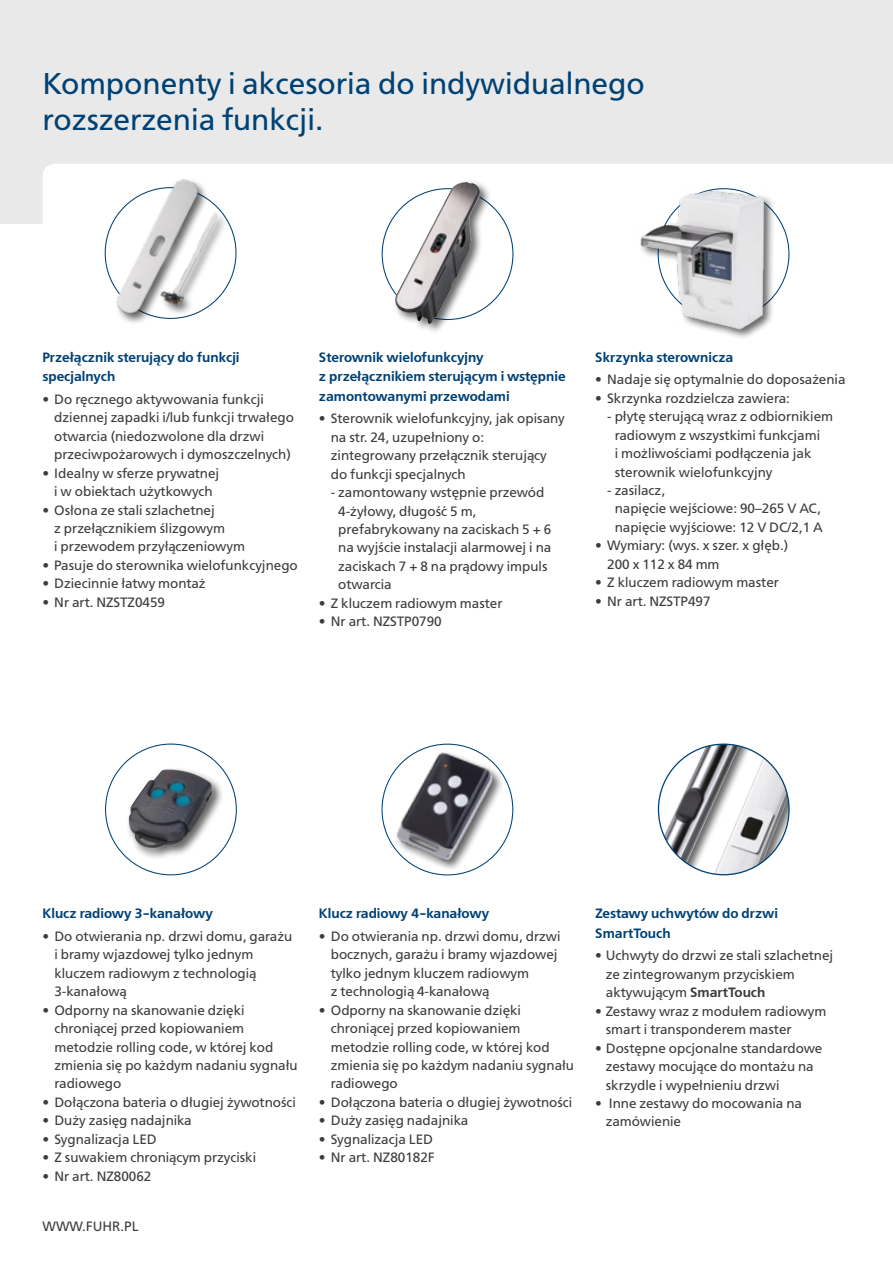
<style>
.page{position:relative;width:893px;height:1263px;background:#fff}
.page>*{position:absolute;margin:0;border:0;box-sizing:border-box;transform-origin:0 0}
.Headlines_keine_Silb{font:30px/36px "Free Set";color:#004174}
.Standart_9_14_5{font:13.5px/18.5px "Free Set";color:#3c3c3b}
.Headline_Produktabb{font:600 13.5px/19.5px "Free Set";color:#004174}
.s1{font-weight:600}
</style>
<div class="page">
<div style="left:0;top:0;width:893px;height:223px;background:#e9e9e9"></div>
<div style="left:43px;top:164px;width:850px;height:61px;background:#fff"></div>
<img style="left:100px;top:172px;width:138px;height:151px">
<div style="left:658px;top:189px;width:131px;height:130px;background:#fff;border-radius:50%"></div>
<div style="left:639px;top:189px;width:137px;height:151px;background:#000;opacity:.6"></div>
<img style="left:640px;top:190px;width:127px;height:141px">
<div style="left:382px;top:189px;width:131px;height:130px;background:#fff;border-radius:50%"></div>
<div style="left:393px;top:180px;width:99px;height:155px;background:#000;opacity:.6"></div>
<img style="left:394px;top:182px;width:86px;height:142px">
<div style="left:658px;top:744px;width:131px;height:131px;background:#000;opacity:.6"></div>
<img style="left:664px;top:744px;width:124px;height:131px">
<img style="left:381px;top:743px;width:133px;height:133px">
<div style="left:126px;top:767px;width:99px;height:93px;background:#000;opacity:.6"></div>
<img style="left:129px;top:769px;width:84px;height:80px">
<p class="Headlines_keine_Silb" style="left:43px;top:65px;width:604px">Komponenty i akcesoria do indywidualnego rozszerzenia funkcji.</p>
<p class="Headline_Produktabb" style="left:42px;top:347px;width:199px">Przełącznik sterujący do funkcji specjalnych</p>
<p class="Standart_9_14_5" style="left:54px;top:390px;width:241px;text-indent:-12px">• Do ręcznego aktywowania funkcji dziennej zapadki i/lub funkcji trwałego otwarcia (niedozwolone dla drzwi przeciwpożarowych i dymoszczelnych)</p>
<p class="Standart_9_14_5" style="left:42px;top:464px;width:178px;text-align:center">• Idealny w sferze prywatnej i w obiektach użytkowych</p>
<p class="Standart_9_14_5" style="left:54px;top:500px;width:192px;text-indent:-12px">• Osłona ze stali szlachetnej<br>z przełącznikiem ślizgowym<br>i przewodem przyłączeniowym</p>
<p class="Standart_9_14_5" style="left:42px;top:556px;width:257px">• Pasuje do sterownika wielofunkcyjnego</p>
<p class="Standart_9_14_5" style="left:42px;top:574px;width:165px">• Dziecinnie łatwy montaż</p>
<p class="Standart_9_14_5" style="left:42px;top:593px;width:124px">• Nr art. NZSTZ0459</p>
<p class="Headline_Produktabb" style="left:319px;top:347px;width:248px">Sterownik wielofunkcyjny<br>z przełącznikiem sterującym i wstępnie zamontowanymi przewodami</p>
<p class="Standart_9_14_5" style="left:331px;top:409px;width:235px;text-indent:-12px">• Sterownik wielofunkcyjny, jak opisany na str. 24, uzupełniony o:</p>
<p class="Standart_9_14_5" style="left:331px;top:446px;width:218px">zintegrowany przełącznik sterujący do funkcji specjalnych</p>
<p class="Standart_9_14_5" style="left:338px;top:483px;width:215px;text-indent:-7px">- zamontowany wstępnie przewód<br>4-żyłowy, długość 5 m, prefabrykowany na zaciskach 5 + 6 na wyjście instalacji alarmowej i na zaciskach 7 + 8 na prądowy impuls otwarcia</p>
<p class="Standart_9_14_5" style="left:319px;top:594px;width:185px">• Z kluczem radiowym master</p>
<p class="Standart_9_14_5" style="left:319px;top:612px;width:124px">• Nr art. NZSTP0790</p>
<p class="Headline_Produktabb" style="left:595px;top:347px;width:139px">Skrzynka sterownicza</p>
<p class="Standart_9_14_5" style="left:595px;top:370px;width:252px">• Nadaje się optymalnie do doposażenia</p>
<p class="Standart_9_14_5" style="left:595px;top:389px;width:196px">• Skrzynka rozdzielcza zawiera:</p>
<p class="Standart_9_14_5" style="left:615px;top:407px;width:220px;text-indent:-7px">- płytę sterującą wraz z odbiornikiem radiowym z wszystkimi funkcjami<br>i możliwościami podłączenia jak sterownik wielofunkcyjny</p>
<p class="Standart_9_14_5" style="left:615px;top:481px;width:210px;text-indent:-7px">- zasilacz,<br>napięcie wejściowe: 90–265 V AC, napięcie wyjściowe: 12 V DC/2,1 A</p>
<p class="Standart_9_14_5" style="left:607px;top:536px;width:183px;text-indent:-12px">• Wymiary: (wys. x szer. x głęb.)<br>200 x 112 x 84 mm</p>
<p class="Standart_9_14_5" style="left:595px;top:573px;width:185px">• Z kluczem radiowym master</p>
<p class="Standart_9_14_5" style="left:595px;top:592px;width:117px">• Nr art. NZSTP497</p>
<p class="Headline_Produktabb" style="left:43px;top:904px;width:172px">Klucz radiowy 3-kanałowy</p>
<p class="Standart_9_14_5" style="left:54px;top:927px;width:239px;text-indent:-12px">• Do otwierania np. drzwi domu, garażu i bramy wjazdowej tylko jednym kluczem radiowym z technologią<br>3-kanałową</p>
<p class="Standart_9_14_5" style="left:54px;top:1001px;width:245px;text-indent:-12px">• Odporny na skanowanie dzięki chroniącej przed kopiowaniem metodzie rolling code, w której kod zmienia się po każdym nadaniu sygnału radiowego</p>
<p class="Standart_9_14_5" style="left:43px;top:1093px;width:255px">• Dołączona bateria o długiej żywotności</p>
<p class="Standart_9_14_5" style="left:43px;top:1111px;width:151px">• Duży zasięg nadajnika</p>
<p class="Standart_9_14_5" style="left:43px;top:1130px;width:116px">• Sygnalizacja LED</p>
<p class="Standart_9_14_5" style="left:43px;top:1148px;width:215px">• Z suwakiem chroniącym przyciski</p>
<p class="Standart_9_14_5" style="left:43px;top:1167px;width:110px">• Nr art. NZ80062</p>
<p class="Standart_9_14_5" style="left:43px;top:1216px;width:97px">WWW.FUHR.PL</p>
<p class="Headline_Produktabb" style="left:319px;top:904px;width:172px">Klucz radiowy 4-kanałowy</p>
<p class="Standart_9_14_5" style="left:331px;top:927px;width:231px;text-indent:-12px">• Do otwierania np. drzwi domu, drzwi bocznych, garażu i bramy wjazdowej tylko jednym kluczem radiowym<br>z technologią 4-kanałową</p>
<p class="Standart_9_14_5" style="left:331px;top:1001px;width:245px;text-indent:-12px">• Odporny na skanowanie dzięki chroniącej przed kopiowaniem metodzie rolling code, w której kod zmienia się po każdym nadaniu sygnału radiowego</p>
<p class="Standart_9_14_5" style="left:319px;top:1093px;width:255px">• Dołączona bateria o długiej żywotności</p>
<p class="Standart_9_14_5" style="left:319px;top:1111px;width:151px">• Duży zasięg nadajnika</p>
<p class="Standart_9_14_5" style="left:319px;top:1130px;width:116px">• Sygnalizacja LED</p>
<p class="Standart_9_14_5" style="left:319px;top:1148px;width:117px">• Nr art. NZ80182F</p>
<p class="Headline_Produktabb" style="left:595px;top:904px;width:184px">Zestawy uchwytów do drzwi<br>SmartTouch</p>
<p class="Standart_9_14_5" style="left:606px;top:946px;width:229px;text-indent:-10px">• Uchwyty do drzwi ze stali szlachetnej ze zintegrowanym przyciskiem aktywującym <span class="s1">SmartTouch</span></p>
<p class="Standart_9_14_5" style="left:606px;top:1002px;width:222px;text-indent:-10px">• Zestawy wraz z modułem radiowym smart i transponderem master</p>
<p class="Standart_9_14_5" style="left:606px;top:1039px;width:218px;text-indent:-10px">• Dostępne opcjonalne standardowe zestawy mocujące do montażu na skrzydle i wypełnieniu drzwi</p>
<p class="Standart_9_14_5" style="left:606px;top:1094px;width:198px;text-indent:-10px">• Inne zestawy do mocowania na zamówienie</p>
</div>
